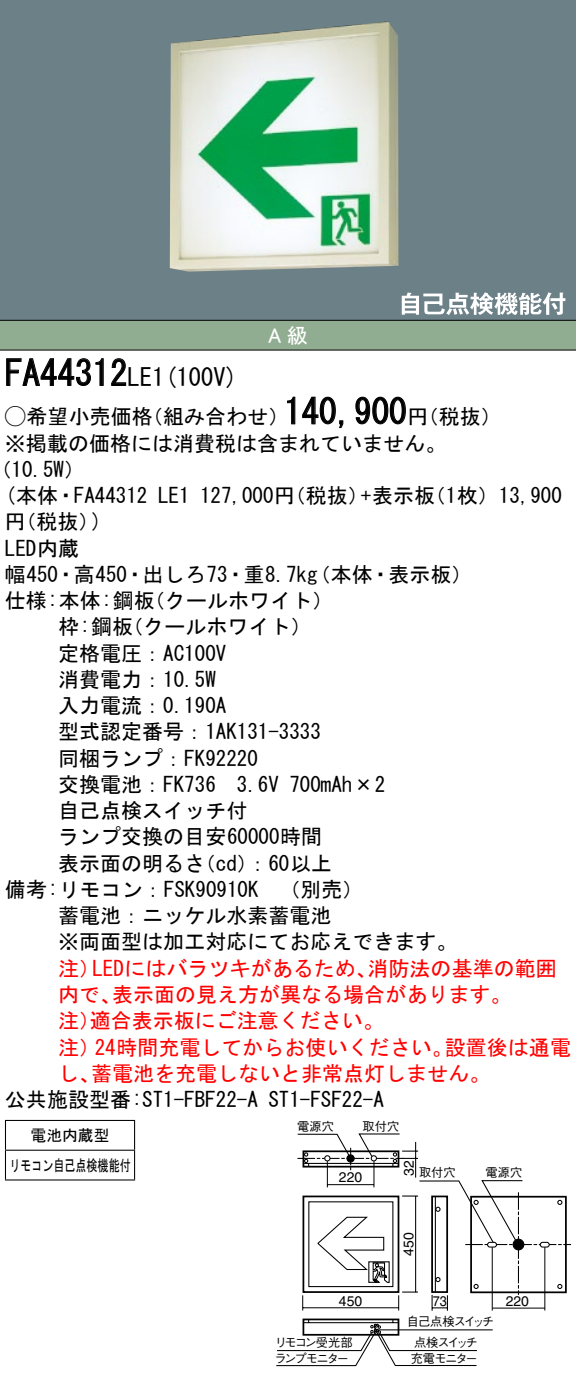
<style>
.page{position:relative;width:576px;height:1384px;background:#fff}
.page>*{position:absolute;margin:0;border:0;box-sizing:border-box;transform-origin:0 0}
.t1{font:35px "MS Gothic";color:#000}
.t2{font:24.5px "MS Gothic";color:#000}
.t3{font:21px/26.2px "MS Gothic";color:#000}
.t4{font:21px/26.2px "MS Gothic";color:#f00}
.t5{font:21px "MS P Gothic";color:#fff}
.t6{font:15.75px/29.8px "MS Gothic";color:#000;text-align:center}
.t7{font:14px "Helvetica LT Std";color:#000}
.t8{font:14px "Helvetica LT Std";color:#000;scale:.9 1}
.t9{font:12.25px "Gothic BBB Pro Medium 90 pv RKSJ H";letter-spacing:-.08em;color:#000}
.t10{font:12.25px/21.3px "Gothic BBB Pro Medium 90 pv RKSJ H";letter-spacing:-.135em;color:#000}
.t11{font:12.25px "Gothic BBB Pro Medium 90 pv RKSJ H";letter-spacing:-.115em;color:#000}
.t12{font:12.25px "Gothic BBB Pro Medium 90 pv RKSJ H";letter-spacing:-.16em;color:#000}
.s1{font-family:"Ford Classification 1"}
</style>
<div class="page">
<div style="left:0;top:0;width:575px;height:290px;background:#6c8087"></div>
<img style="left:170px;top:21px;width:228px;height:251px">
<div style="left:0;top:290px;width:575px;height:30px;background:#6c8087"></div>
<svg style="left:401px;top:292px;width:164px;height:23px"></svg>
<div style="left:0;top:320px;width:575px;height:30px;background:#90ad91"></div>
<hr style="left:0;top:320px;width:575px;height:1px;background:#000">
<hr style="left:0;top:349px;width:575px;height:2px;background:#000">
<svg style="left:6px;top:358px;width:98px;height:28px"></svg>
<svg style="left:111px;top:358px;width:16px;height:28px"></svg>
<svg style="left:287px;top:396px;width:57px;height:32px"></svg>
<svg style="left:355px;top:396px;width:51px;height:29px"></svg>
<hr style="left:5px;top:1120px;width:130px;height:1px;background:#000">
<hr style="left:5px;top:1149px;width:130px;height:2px;background:#000">
<svg style="left:5px;top:1121px;width:1px;height:58px"></svg>
<svg style="left:134px;top:1121px;width:1px;height:58px"></svg>
<hr style="left:5px;top:1179px;width:130px;height:1px;background:#000">
<svg style="left:276px;top:1133px;width:201px;height:233px"></svg>
<hr style="left:415px;top:1142px;width:1px;height:35px;background:#000">
<svg style="left:297px;top:1147px;width:273px;height:187px"></svg>
<h1 class="t1" style="left:5px;top:355px;width:124px">FA44312</h1>
<p class="t2" style="left:127px;top:364px;width:112px">LE (1 100 (V</p>
<p class="t5" style="left:268px;top:325px;width:41px">A級</p>
<h1 class="t1" style="left:284px;top:394px;width:124px">140,900</h1>
<p class="t3" style="left:5px;top:403px;width:149px"><span class="s1">A</span>希望小売価格</p>
<p class="t3" style="left:5px;top:430px;width:442px">※掲載の価格には消費税は含まれていません。</p>
<p class="t3" style="left:-9px;top:456px;width:96px">（10.5 (W</p>
<p class="t3" style="left:142px;top:403px;width:148px">（組み合わせ）</p>
<p class="t3" style="left:407px;top:403px;width:96px">（円税抜(</p>
<p class="t3" style="left:92px;top:482px;width:57px;text-indent:-87px">(本体・FA44312 (</p>
<p class="t3" style="left:5px;top:509px;width:96px">（円税抜(<br>LED内蔵</p>
<p class="t3" style="left:158px;top:482px;width:33px">LE1</p>
<p class="t3" style="left:361px;top:482px;width:76px">+表示板</p>
<p class="t3" style="left:200px;top:482px;width:170px">127,000 （円税抜）</p>
<p class="t3" style="left:424px;top:482px;width:139px">（枚1 (13,900</p>
<p class="t3" style="left:144px;top:561px;width:190px;text-indent:-139px">幅450・高450・出しろ73・重8.7kg（クールホワイト(</p>
<p class="t3" style="left:309px;top:561px;width:164px">（本体・表示板(</p>
<p class="t3" style="left:122px;top:587px;width:191px;text-indent:-117px">仕様:本体:鋼板<br>（クールホワイト(</p>
<p class="t3" style="left:58px;top:614px;width:76px">枠:鋼板</p>
<p class="t3" style="left:58px;top:640px;width:170px">定格電圧：AC100V</p>
<p class="t3" style="left:58px;top:666px;width:159px">消費電力：10.5W</p>
<p class="t3" style="left:58px;top:692px;width:170px">入力電流：0.190A</p>
<p class="t3" style="left:58px;top:719px;width:264px">型式認定番号：1AK131-3333</p>
<p class="t3" style="left:58px;top:745px;width:201px">同梱ランプ：FK92220</p>
<p class="t3" style="left:289px;top:771px;width:97px">700mAh×2</p>
<p class="t3" style="left:58px;top:771px;width:222px">交換電池：FK736　3.6V</p>
<p class="t3" style="left:58px;top:797px;width:191px">自己点検スイッチ付</p>
<p class="t3" style="left:58px;top:824px;width:265px">ランプ交換の目安60000時間</p>
<p class="t3" style="left:247px;top:850px;width:86px">：60以上</p>
<p class="t3" style="left:58px;top:850px;width:149px">表示面の明るさ</p>
<p class="t3" style="left:195px;top:850px;width:64px">（cd）</p>
<p class="t3" style="left:58px;top:876px;width:401px;text-indent:-53px">備考:リモコン：FSK90910K<br>蓄電池：ニッケル水素蓄電池<br>※両面型は加工対応にてお応えできます。</p>
<p class="t4" style="left:367px;top:955px;width:190px">消防法の基準の範囲</p>
<p class="t3" style="left:269px;top:876px;width:96px">　（別売(</p>
<p class="t4" style="left:92px;top:955px;width:286px">LEDにはバラツキがあるため、</p>
<p class="t4" style="left:58px;top:955px;width:43px">注）</p>
<p class="t4" style="left:112px;top:981px;width:401px">表示面の見え方が異なる場合があります。</p>
<p class="t4" style="left:90px;top:981px;width:296px;text-indent:-32px">内で、<br>適合表示板にご注意ください。</p>
<p class="t4" style="left:58px;top:1007px;width:43px">注）</p>
<p class="t4" style="left:444px;top:1034px;width:128px">設置後は通電</p>
<p class="t4" style="left:95px;top:1034px;width:359px">24時間充電してからお使いください。</p>
<p class="t4" style="left:91px;top:1034px;width:401px;text-indent:-33px">注）<br>蓄電池を充電しないと非常点灯しません。</p>
<p class="t4" style="left:58px;top:1060px;width:43px">し、</p>
<p class="t3" style="left:5px;top:1086px;width:254px">公共施設型番:ST1-FBF22-A</p>
<p class="t6" style="left:9px;top:1120px;width:123px">電池内蔵型<br>リモコン自己点検機能付</p>
<p class="t3" style="left:268px;top:1086px;width:117px">ST1-FSF22-A</p>
<p class="t9" style="left:297px;top:1116px;width:38px">電源穴</p>
<p class="t9" style="left:362px;top:1116px;width:38px">取付穴</p>
<p class="t7" style="left:339px;top:1169px;width:25px">220</p>
<p class="t7" style="left:400px;top:1176px;width:17px;rotate:-90deg">32</p>
<p class="t9" style="left:419px;top:1163px;width:38px">取付穴</p>
<p class="t9" style="left:485px;top:1163px;width:38px">電源穴</p>
<p class="t7" style="left:339px;top:1292px;width:25px">450</p>
<p class="t11" style="left:275px;top:1332px;width:79px">リモコン受光部</p>
<p class="t12" style="left:274px;top:1348px;width:76px">ランプモニター</p>
<p class="t7" style="left:400px;top:1255px;width:25px;rotate:-90deg">450</p>
<p class="t8" style="left:432px;top:1292px;width:17px">73</p>
<p class="t10" style="left:414px;top:1309px;width:81px;text-indent:-7px">自己点検スイッチ点検スイッチ</p>
<p class="t9" style="left:410px;top:1348px;width:68px">充電モニター</p>
<p class="t7" style="left:505px;top:1292px;width:25px">220</p>
</div>
